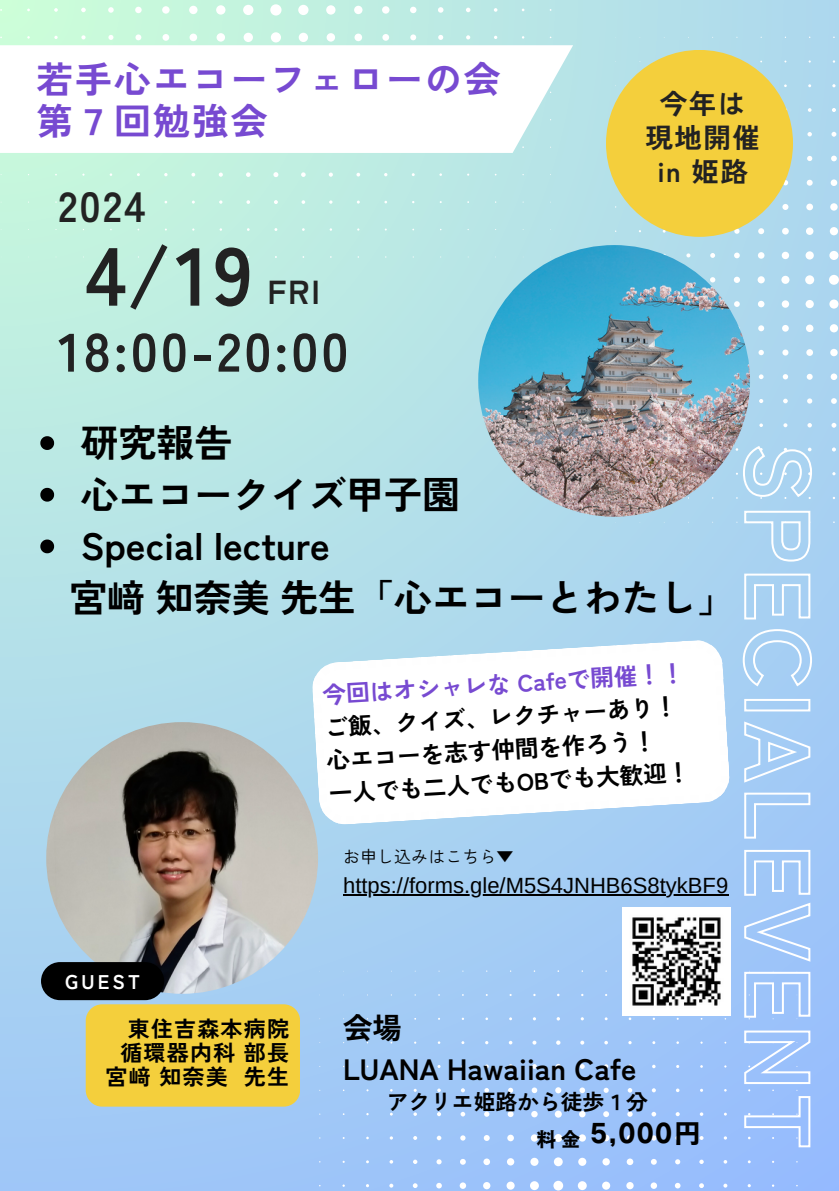
<style>
.page{position:relative;width:839px;height:1191px;background:#fff}
.page>*{position:absolute;margin:0;border:0;box-sizing:border-box;transform-origin:0 0}
.t1{font:700 81.8px "Zen Kaku Gothic New";color:#222}
.t2{font:700 54px "Zen Kaku Gothic New";letter-spacing:.055em;color:#222}
.t3{font:700 42.2px "Zen Kaku Gothic New";color:#222}
.t4{font:700 38px "Zen Kaku Gothic New";color:#000}
.t5{font:700 36.8px/42px "Zen Kaku Gothic New";letter-spacing:.055em;color:#774ad1}
.t6{font:700 33.4px "Zen Kaku Gothic New";color:#222}
.t7{font:700 29.4px "Zen Kaku Gothic New";color:#000}
.t8{font:700 27.6px "Zen Kaku Gothic New";letter-spacing:.055em;color:#222}
.t9{font:27.2px "Canva Cezanne Pro N B";color:#000}
.t10{font:700 23.6px "Zen Kaku Gothic New";color:#000}
.t11{font:700 23.6px "Zen Kaku Gothic New";color:#774ad1}
.t12{font:22px "Arimo";color:#000}
.t13{font:700 22px "Zen Kaku Gothic New";letter-spacing:.055em;color:#000}
.t14{font:700 21.8px "Zen Kaku Gothic New";color:#000}
.t15{font:20.2px "Motoya Gothic Std W6";color:#000}
.t16{font:700 19.8px "Zen Kaku Gothic New";letter-spacing:.155em;color:#fff}
.t17{font:17px "Zen Kaku Gothic New";color:#000}
</style>
<div class="page">
<div style="left:0;top:0;width:838px;height:1191px;background:linear-gradient(to bottom,#bdece3,#a0c8f6)"></div>
<div style="left:319px;top:970px;width:478px;height:221px;background:#9ec5f8"></div>
<svg style="left:0;top:4px;width:551px;height:254px;fill:#c1f0e1"></svg>
<svg style="left:614px;top:37px;width:224px;height:486px;fill:#add7ee"></svg>
<div style="left:606px;top:50px;width:187px;height:187px;background:#f4cf3c;border-radius:50%"></div>
<svg style="left:0;top:45px;width:573px;height:108px"></svg>
<img style="left:46px;top:722px;width:272px;height:272px;border-radius:50%">
<div style="left:41px;top:962px;width:123px;height:38px;background:#000;border-radius:19px"></div>
<div style="left:86px;top:1004px;width:214px;height:103px;background:#f4cf3c;border-radius:16px"></div>
<img style="left:478px;top:245px;width:272px;height:272px;border-radius:50%">
<svg style="left:741px;top:445px;width:72px;height:703px"></svg>
<svg style="left:40px;top:436px;width:14px;height:14px"></svg>
<svg style="left:40px;top:488px;width:14px;height:14px"></svg>
<svg style="left:40px;top:540px;width:14px;height:13px"></svg>
<svg style="left:312px;top:640px;width:417px;height:185px"></svg>
<img style="left:622px;top:907px;width:108px;height:108px">
<hr style="left:343px;top:894px;width:385px;height:2px;background:#000">
<h1 class="t5" style="left:36px;top:56px;width:466px">若手心エコーフェローの会第７回勉強会</h1>
<h4 class="t3" style="left:58px;top:173px;width:88px">2024</h4>
<p class="t1" style="left:86px;top:211px;width:169px">4/19</p>
<p class="t2" style="left:58px;top:309px;width:291px">18:00-20:00</p>
<p class="t6" style="left:267px;top:265px;width:54px">FRI</p>
<p class="t8" style="left:660px;top:82px;width:87px">今年は</p>
<p class="t8" style="left:645px;top:116px;width:116px">現地開催</p>
<p class="t8" style="left:657px;top:150px;width:92px">in 姫路</p>
<p class="t4" style="left:81px;top:413px;width:153px">研究報告</p>
<p class="t4" style="left:81px;top:464px;width:381px">心エコークイズ甲子園</p>
<p class="t4" style="left:81px;top:516px;width:251px">Special lecture</p>
<h6 class="t4" style="left:69px;top:568px;width:667px">宮﨑知奈美先生「心エコーとわたし」</h6>
<h2 class="t11" style="left:322px;top:675px;width:364px;rotate:-3deg">今回はオシャレな Cafeで開催！！</h2>
<p class="t10" style="left:324px;top:708px;width:355px;rotate:-3deg">ご飯、クイズ、レクチャーあり！</p>
<p class="t10" style="left:326px;top:741px;width:331px;rotate:-3deg">心エコーを志す仲間を作ろう！</p>
<p class="t10" style="left:328px;top:774px;width:363px;rotate:-3deg">一人でも二人でもOBでも大歓迎！</p>
<p class="t17" style="left:343px;top:843px;width:172px">お申し込みはこちら▼</p>
<p class="t16" style="left:65px;top:966px;width:76px">GUEST</p>
<p class="t13" style="left:128px;top:1011px;width:163px">東住吉森本病院</p>
<p class="t13" style="left:120px;top:1035px;width:170px">循環器内科部長</p>
<p class="t13" style="left:106px;top:1059px;width:185px">宮﨑知奈美 先生</p>
<p class="t12" style="left:343px;top:873px;width:386px">https://forms.gle/M5S4JNHB6S8tykBF9</p>
<p class="t7" style="left:343px;top:1005px;width:60px">会場</p>
<p class="t7" style="left:343px;top:1046px;width:295px">LUANA Hawaiian Cafe</p>
<p class="t14" style="left:386px;top:1084px;width:263px">アクリエ姫路から徒歩１分</p>
<p class="t15" style="left:536px;top:1129px;width:44px">料金</p>
<p class="t9" style="left:590px;top:1119px;width:112px">5,000円</p>
</div>
